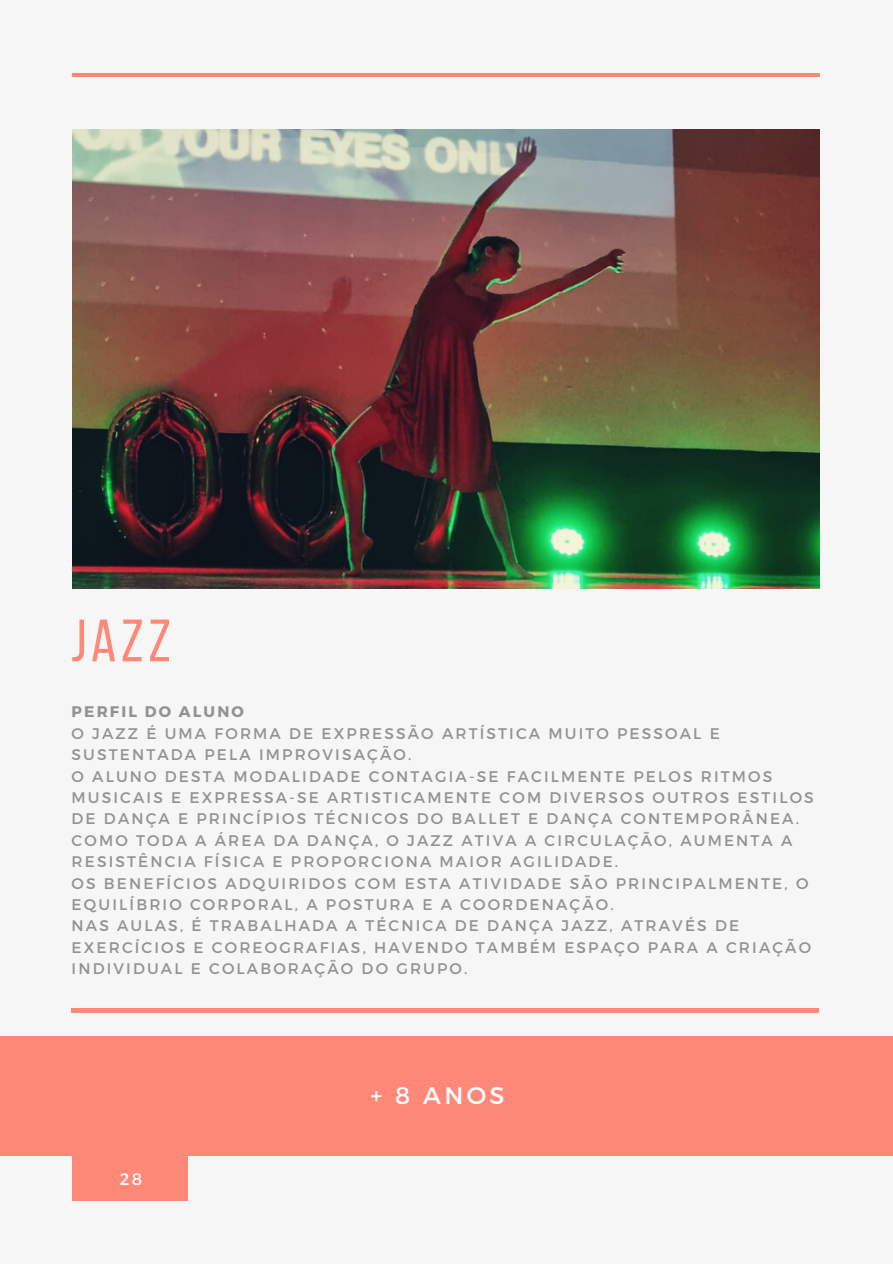
<style>
.page{position:relative;width:893px;height:1264px;background:#fff}
.page>*{position:absolute;margin:0;border:0;box-sizing:border-box;transform-origin:0 0}
.t1{font:59.55px "Bebas Neue";color:#ff8979}
.t2{font:24px "Montserrat";color:#fff}
.t3{font:16.5px "Montserrat";color:#fff}
.t4{font:15.3px/21.3px "Montserrat";letter-spacing:.14em;color:#929292}
.t5{font:700 15.3px "Montserrat";letter-spacing:.14em;color:#929292}
</style>
<div class="page">
<div style="left:0;top:0;width:892px;height:1263px;background:#f6f6f6"></div>
<div style="left:0;top:1036px;width:892px;height:119px;background:#ff8979"></div>
<div style="left:72px;top:1154px;width:115px;height:46px;background:#ff8979"></div>
<img style="left:72px;top:129px;width:747px;height:459px">
<hr style="left:71px;top:1008px;width:747px;height:4px;background:#ff8979">
<hr style="left:72px;top:73px;width:747px;height:4px;background:#ff8979">
<p class="t1" style="left:71px;top:616px;width:101px">JAZZ</p>
<h1 class="t5" style="left:72px;top:702px;width:174px">PERFIL DO ALUNO</h1>
<p class="t4" style="left:72px;top:722px;width:649px">O JAZZ É UMA FORMA DE EXPRESSÃO ARTÍSTICA MUITO PESSOAL E<br>SUSTENTADA PELA IMPROVISAÇÃO.</p>
<p class="t4" style="left:72px;top:764px;width:743px">O ALUNO DESTA MODALIDADE CONTAGIA-SE FACILMENTE PELOS RITMOS<br>MUSICAIS E EXPRESSA-SE ARTISTICAMENTE COM DIVERSOS OUTROS ESTILOS<br>DE DANÇA E PRINCÍPIOS TÉCNICOS DO BALLET E DANÇA CONTEMPORÂNEA.</p>
<p class="t4" style="left:72px;top:828px;width:722px">COMO TODA A ÁREA DA DANÇA, O JAZZ ATIVA A CIRCULAÇÃO, AUMENTA A<br>RESISTÊNCIA FÍSICA E PROPORCIONA MAIOR AGILIDADE.</p>
<p class="t4" style="left:72px;top:871px;width:738px">OS BENEFÍCIOS ADQUIRIDOS COM ESTA ATIVIDADE SÃO PRINCIPALMENTE, O<br>EQUILÍBRIO CORPORAL, A POSTURA E A COORDENAÇÃO.</p>
<p class="t4" style="left:72px;top:914px;width:741px">NAS AULAS, É TRABALHADA A TÉCNICA DE DANÇA JAZZ, ATRAVÉS DE<br>EXERCÍCIOS E COREOGRAFIAS, HAVENDO TAMBÉM ESPAÇO PARA A CRIAÇÃO<br>INDIVIDUAL E COLABORAÇÃO DO GRUPO.</p>
<p class="t3" style="left:120px;top:1168px;width:24px">28</p>
<p class="t2" style="left:370px;top:1080px;width:136px">+ 8 ANOS</p>
</div>
